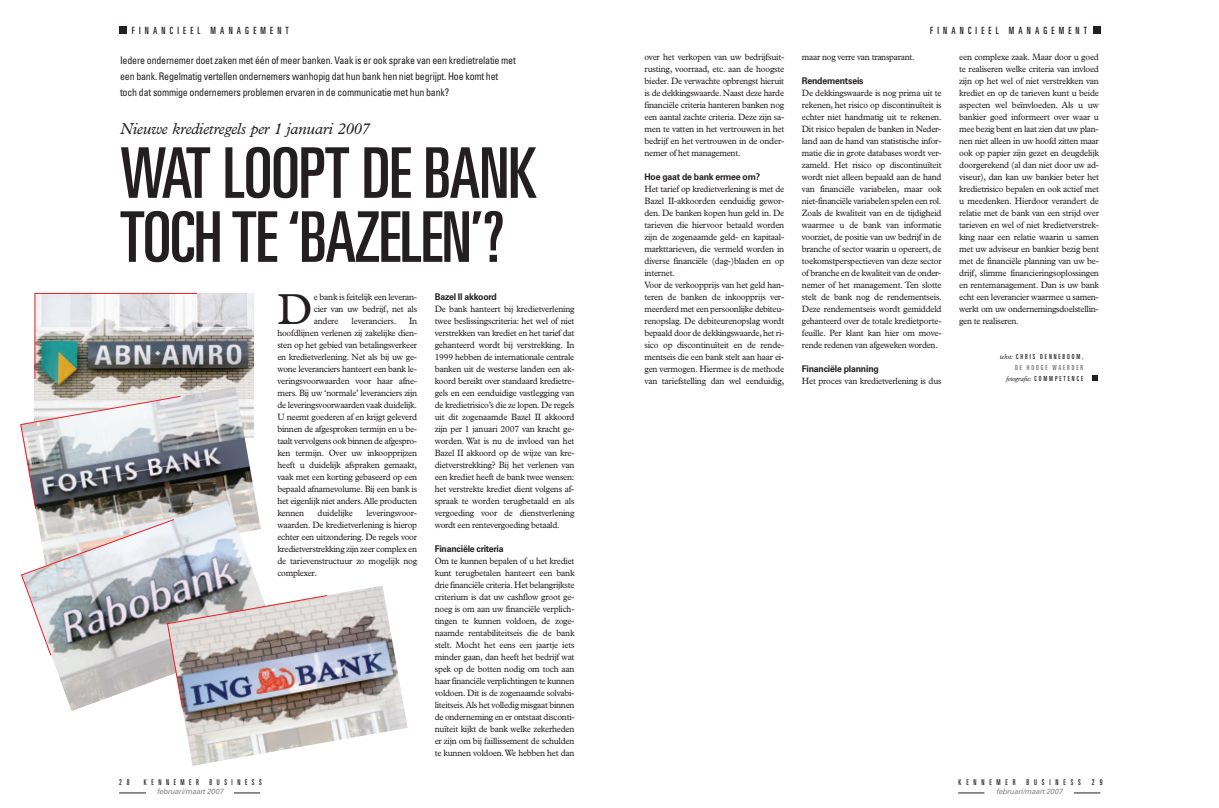
<style>
.page{position:relative;width:1219px;height:808px;background:#fff}
.page>*{position:absolute;margin:0;border:0;box-sizing:border-box;transform-origin:0 0}
.t1{font:ultra-condensed 70px/64px "Univers";letter-spacing:-.015em;color:#231f20}
.t2{font:43.7px "Plantin";color:#231f20;scale:.95 1}
.t3{font:italic 16px "Plantin";letter-spacing:-.015em;color:#231f20}
.t4{font:condensed 10.5px/16px "Univers";letter-spacing:-.02em;color:#231f20;scale:.95 1}
.t5{font:ultra-condensed 10px "Univers";letter-spacing:.44em;color:#231f20;scale:.95 1}
.t6{font:9.2px/12px "Plantin";letter-spacing:-.025em;color:#231f20;text-align:justify;scale:.95 1}
.t7{font:700 9.2px "Univers";letter-spacing:-.02em;color:#231f20;scale:.95 1}
.t8{font:ultra-condensed 8px "Univers";letter-spacing:.66em;color:#231f20;scale:.9 1}
.t9{font:ultra-condensed 8px "Univers";letter-spacing:.64em;color:#231f20;scale:.9 1}
.t10{font:ultra-condensed 8px "Univers";letter-spacing:.66em;color:#231f20;scale:.95 1}
.t11{font:italic 7.5px "Univers";letter-spacing:-.02em;color:#808285}
.t12{font:ultra-condensed 7px/11px "Univers";letter-spacing:.295em;color:#231f20;text-align:right;scale:.95 1}
.t13{font:italic 7px "Plantin";letter-spacing:-.02em;color:#231f20;scale:.95 1}
.s1{font-family:"Plantin";font-style:italic;font-stretch:normal}
.s2{color:#6c6d70}
.s3{font-family:"Univers";font-style:normal;font-stretch:ultra-condensed}
</style>
<div class="page">
<div style="left:119px;top:27px;width:8px;height:7px;background:#231f20"></div>
<svg style="left:958px;top:793px;width:26px;height:1px"></svg>
<svg style="left:1074px;top:793px;width:26px;height:1px"></svg>
<svg style="left:119px;top:793px;width:27px;height:1px"></svg>
<svg style="left:234px;top:793px;width:26px;height:1px"></svg>
<img style="left:35px;top:293px;width:218px;height:94px">
<img style="left:34px;top:387px;width:222px;height:113px">
<img style="left:36px;top:500px;width:223px;height:211px">
<img style="left:167px;top:585px;width:241px;height:181px">
<div style="left:1093px;top:27px;width:7px;height:7px;background:#231f20"></div>
<hr style="left:35px;top:293px;width:162px;height:1px;background:#ee1d23">
<hr style="left:34px;top:293px;width:1px;height:86px;background:#ee1d23">
<img style="left:20px;top:395px;width:162px;height:115px">
<img style="left:21px;top:518px;width:307px;height:191px">
<svg style="left:1092px;top:376px;width:6px;height:5px"></svg>
<p class="t5" style="left:132px;top:27px;width:167px">FINANCIEEL MANAGEMENT</p>
<p class="t4" style="left:120px;top:53px;width:418px">Iedere ondernemer doet zaken met één of meer banken. Vaak is er ook sprake van een kredietrelatie met een bank. Regelmatig vertellen ondernemers wanhopig dat hun bank hen niet begrijpt. Hoe komt het toch dat sommige ondernemers problemen ervaren in de communicatie met hun bank?</p>
<h3 class="t3" style="left:120px;top:123px;width:251px">Nieuwe kredietregels per 1 januari 2007</h3>
<h1 class="t1" style="left:120px;top:147px;width:418px">WAT LOOPT DE BANK<br>TOCH TE ‘BAZELEN’?</h1>
<h2 class="t2" style="left:277px;top:294px;width:38px">D</h2>
<p class="t6" style="left:314px;top:292px;width:110px">e bank is feitelijk een leveran&shy;cier van uw bedrijf, net als andere</p>
<p class="t6" style="left:352px;top:316px;width:48px">leveranciers.</p>
<p class="t6" style="left:277px;top:316px;width:149px;text-indent:132px">In hoofdlijnen verlenen zij zakelijke dien&shy;sten op het gebied van betalingsverkeer en kredietverlening. Net als bij uw ge&shy;wone leveranciers hanteert een bank le&shy;veringsvoorwaarden voor haar afne&shy;mers. Bij uw ‘normale’ leveranciers zijn de leveringsvoorwaarden vaak duidelijk.<br>U neemt goederen af en krijgt geleverd binnen de afgesproken termijn en u be&shy;taalt vervolgens ook binnen de afgespro&shy;ken termijn. Over uw inkoopprijzen heeft u duidelijk afspraken gemaakt, vaak met een korting gebaseerd op een bepaald afnamevolume. Bij een bank is het eigenlijk niet anders.Alle producten kennen</p>
<p class="t6" style="left:277px;top:508px;width:149px;text-indent:89px">leveringsvoor&shy;waarden. De kredietverlening is hierop echter een uitzondering. De regels voor kredietverstrekking zijn zeer complex en de tarievenstructuur zo mogelijk nog complexer.</p>
<p class="t6" style="left:318px;top:508px;width:39px">duidelijke</p>
<p class="t10" style="left:119px;top:780px;width:13px">2 8</p>
<p class="t9" style="left:144px;top:780px;width:63px">KENNEMER</p>
<p class="t9" style="left:209px;top:780px;width:60px">BUSINESS</p>
<p class="t11" style="left:157px;top:788px;width:68px">februari/maart 2007</p>
<p class="t7" style="left:435px;top:293px;width:67px">Bazel II akkoord</p>
<p class="t6" style="left:435px;top:304px;width:149px">De bank hanteert bij kredietverlening twee beslissingscriteria: het wel of niet verstrekken van krediet en het tarief dat gehanteerd wordt bij verstrekking. In 1999 hebben de internationale centrale banken uit de westerse landen een ak&shy;koord bereikt over standaard kredietre&shy;gels en een eenduidige vastlegging van de kredietrisico’s die ze lopen. De regels uit dit zogenaamde Bazel II akkoord zijn per 1 januari 2007 van kracht ge&shy;worden. Wat is nu de invloed van het Bazel II akkoord op de wijze van kre&shy;dietverstrekking? Bij het verlenen van een krediet heeft de bank twee wensen: het verstrekte krediet dient volgens af&shy;spraak te worden terugbetaald en als vergoeding voor de dienstverlening wordt een rentevergoeding betaald.</p>
<p class="t7" style="left:435px;top:545px;width:74px">Financiële criteria</p>
<p class="t6" style="left:435px;top:556px;width:149px">Om te kunnen bepalen of u het krediet kunt terugbetalen hanteert een bank drie financiële criteria. Het belangrijkste criterium is dat uw cashflow groot ge&shy;noeg is om aan uw financiële verplich&shy;tingen te kunnen voldoen, de zoge&shy;naamde rentabiliteitseis die de bank stelt. Mocht het eens een jaartje iets minder gaan, dan heeft het bedrijf wat spek op de botten nodig om toch aan haar financiële verplichtingen te kunnen voldoen. Dit is de zogenaamde solvabi&shy;liteitseis.Als het volledig misgaat binnen de onderneming en er ontstaat disconti&shy;nuïteit kijkt de bank welke zekerheden er zijn om bij faillissement de schulden te kunnen voldoen.We hebben het dan</p>
<p class="t6" style="left:644px;top:52px;width:149px">over het verkopen van uw bedrijfsuit&shy;rusting, voorraad, etc. aan de hoogste bieder. De verwachte opbrengst hieruit is de dekkingswaarde. Naast deze harde financiële criteria hanteren banken nog een aantal zachte criteria. Deze zijn sa&shy;men te vatten in het vertrouwen in het bedrijf en het vertrouwen in de onder&shy;nemer of het management.</p>
<p class="t7" style="left:644px;top:173px;width:123px">Hoe gaat de bank ermee om?</p>
<p class="t6" style="left:644px;top:184px;width:149px;text-align:left">Het tarief op kredietverlening is met de Bazel II-akkoorden eenduidig gewor&shy;den. De banken kopen hun geld in. De tarieven die hiervoor betaald worden zijn de zogenaamde geld- en kapitaal&shy;markttarieven, die vermeld worden in diverse financiële (dag-)bladen en op internet.<br>Voor de verkoopprijs van het geld han&shy;teren de banken de inkoopprijs ver&shy;meerderd met een persoonlijke debiteu&shy;renopslag. De debiteurenopslag wordt bepaald door de dekkingswaarde, het ri&shy;sico op discontinuïteit en de rende&shy;mentseis die een bank stelt aan haar ei&shy;gen vermogen. Hiermee is de methode van tariefstelling dan wel eenduidig,</p>
<p class="t5" style="left:930px;top:27px;width:167px">FINANCIEEL MANAGEMENT</p>
<p class="t6" style="left:802px;top:52px;width:120px">maar nog verre van transparant.</p>
<p class="t7" style="left:802px;top:77px;width:67px">Rendementseis</p>
<p class="t6" style="left:802px;top:88px;width:149px">De dekkingswaarde is nog prima uit te rekenen, het risico op discontinuïteit is echter niet handmatig uit te rekenen.<br>Dit risico bepalen de banken in Neder&shy;land aan de hand van statistische infor&shy;matie die in grote databases wordt ver&shy;zameld. Het risico op discontinuïteit wordt niet alleen bepaald aan de hand van financiële variabelen, maar ook niet-financiële variabelen spelen een rol.<br>Zoals de kwaliteit van en de tijdigheid waarmee u de bank van informatie voorziet, de positie van uw bedrijf in de branche of sector waarin u opereert, de toekomstperspectieven van deze sector of branche en de kwaliteit van de onder&shy;nemer of het management. Ten slotte stelt de bank nog de rendementseis.<br>Deze rendementseis wordt gemiddeld gehanteerd over de totale kredietporte&shy;feuille. Per klant kan hier om move&shy;rende redenen van afgeweken worden.</p>
<p class="t7" style="left:802px;top:365px;width:83px">Financiële planning</p>
<p class="t6" style="left:802px;top:376px;width:149px">Het proces van kredietverlening is dus</p>
<p class="t6" style="left:959px;top:52px;width:149px">een complexe zaak. Maar door u goed te realiseren welke criteria van invloed zijn op het wel of niet verstrekken van krediet en op de tarieven kunt u beide aspecten wel beïnvloeden. Als u uw bankier goed informeert over waar u mee bezig bent en laat zien dat uw plan&shy;nen niet alleen in uw hoofd zitten maar ook op papier zijn gezet en deugdelijk doorgerekend (al dan niet door uw ad&shy;viseur), dan kan uw bankier beter het kredietrisico bepalen en ook actief met u meedenken. Hierdoor verandert de relatie met de bank van een strijd over tarieven en wel of niet kredietverstrek&shy;king naar een relatie waarin u samen met uw adviseur en bankier bezig bent met de financiële planning van uw be&shy;drijf, slimme financieringsoplossingen en rentemanagement. Dan is uw bank echt een leverancier waarmee u samen&shy;werkt om uw ondernemingsdoelstellin&shy;gen te realiseren.</p>
<p class="t12" style="left:1000px;top:352px;width:90px"><span class="s1">tekst:</span> CHRIS DENNEBOOM,<br><span class="s2">DE HOOGE WAERDER</span></p>
<p class="t13" style="left:1006px;top:376px;width:82px">fotografie: <span class="s3">COMMPETENCE</span></p>
<p class="t8" style="left:959px;top:780px;width:65px">KENNEMER</p>
<p class="t8" style="left:1026px;top:780px;width:62px">BUSINESS</p>
<p class="t10" style="left:1092px;top:780px;width:13px">2 9</p>
<p class="t11" style="left:996px;top:788px;width:68px">februari/maart 2007</p>
</div>
